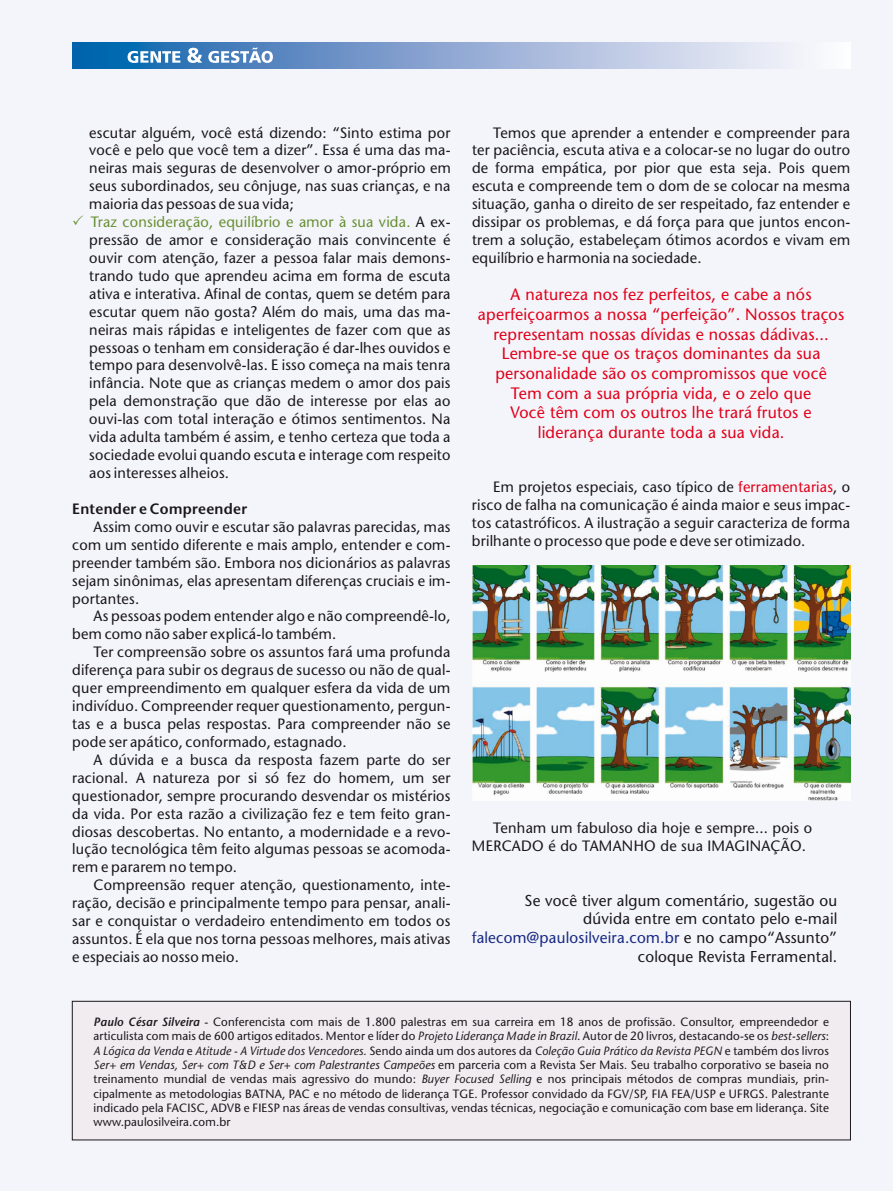
<style>
.page{position:relative;width:893px;height:1191px;background:#f4f5fa}
.page>*{position:absolute;margin:0;border:0;box-sizing:border-box;transform-origin:0 0}
.t1{font:16.5px/19.6px "Stone Sans";color:#e2001a;text-align:center}
.t2{font:15.75px/18.8px "Stone Sans";color:#1a171c;text-align:right}
.t3{font:15px/17.9px "Stone Sans";color:#1a171c;text-align:justify}
.t4{font:600 15px "Stone Sans";color:#1a171c}
.t5{font:12px/14.4px "Stone Sans";color:#1a171c;text-align:justify}
.s1{color:#688f33}
.s2{color:#e2001a}
.s3{color:#172983}
.s4{font-weight:600;font-style:italic}
.s5{font-style:italic}
</style>
<div class="page">
<svg style="left:72px;top:43px;width:700px;height:25px;background:#8aaad3"></svg>
<svg style="left:128px;top:47px;width:145px;height:16px"></svg>
<div style="left:72px;top:1000px;width:779px;height:140px;background:#f0ecef"></div>
<img style="left:472px;top:566px;width:378px;height:235px">
<p class="t3" style="left:89px;top:125px;width:363px;text-align:left">escutar alguém, você está dizendo: “Sinto estima por você e pelo que você tem a dizer”. Essa é uma das ma&shy;neiras mais seguras de desenvolver o amor-próprio em seus subordinados, seu cônjuge, nas suas crianças, e na maioria das pessoas de sua vida;<br><span class="s1">Traz consideração, equilíbrio e amor à sua vida.</span> A ex&shy;pressão de amor e consideração mais convincente é ouvir com atenção, fazer a pessoa falar mais demons&shy;trando tudo que aprendeu acima em forma de escuta ativa e interativa. Afinal de contas, quem se detém para escutar quem não gosta? Além do mais, uma das ma&shy;neiras mais rápidas e inteligentes de fazer com que as pessoas o tenham em consideração é dar-lhes ouvidos e tempo para desenvolvê-las. E isso começa na mais tenra infância. Note que as crianças medem o amor dos pais pela demonstração que dão de interesse por elas ao ouvi-las com total interação e ótimos sentimentos. Na vida adulta também é assim, e tenho certeza que toda a sociedade evolui quando escuta e interage com respeito aos interesses alheios.</p>
<p class="t4" style="left:72px;top:503px;width:177px">Entender e Compreender</p>
<p class="t3" style="left:72px;top:519px;width:380px;text-indent:21px">Assim como ouvir e escutar são palavras parecidas, mas com um sentido diferente e mais amplo, entender e com&shy;preender também são. Embora nos dicionários as palavras sejam sinônimas, elas apresentam diferenças cruciais e im&shy;portantes.</p>
<p class="t3" style="left:72px;top:609px;width:380px;text-indent:21px">As pessoas podem entender algo e não compreendê-lo, bem como não saber explicá-lo também.</p>
<p class="t3" style="left:72px;top:644px;width:380px;text-indent:21px">Ter compreensão sobre os assuntos fará uma profunda diferença para subir os degraus de sucesso ou não de qual&shy;quer empreendimento em qualquer esfera da vida de um indivíduo. Compreender requer questionamento, pergun&shy;tas e a busca pelas respostas. Para compreender não se pode ser apático, conformado, estagnado.</p>
<p class="t3" style="left:72px;top:752px;width:380px;text-indent:21px">A dúvida e a busca da resposta fazem parte do ser racional. A natureza por si só fez do homem, um ser questionador, sempre procurando desvendar os mistérios da vida. Por esta razão a civilização fez e tem feito gran&shy;diosas descobertas. No entanto, a modernidade e a revo&shy;lução tecnológica têm feito algumas pessoas se acomoda&shy;rem e pararem no tempo.</p>
<p class="t3" style="left:72px;top:877px;width:380px;text-indent:21px">Compreensão requer atenção, questionamento, inte&shy;ração, decisão e principalmente tempo para pensar, anali&shy;sar e conquistar o verdadeiro entendimento em todos os assuntos. É ela que nos torna pessoas melhores, mais ativas e especiais ao nosso meio.</p>
<p class="t3" style="left:472px;top:125px;width:380px;text-indent:21px">Temos que aprender a entender e compreender para ter paciência, escuta ativa e a colocar-se no lugar do outro de forma empática, por pior que esta seja. Pois quem escuta e compreende tem o dom de se colocar na mesma situação, ganha o direito de ser respeitado, faz entender e dissipar os problemas, e dá força para que juntos encon&shy;trem a solução, estabeleçam ótimos acordos e vivam em equilíbrio e harmonia na sociedade.</p>
<p class="t1" style="left:478px;top:286px;width:368px">A natureza nos fez perfeitos, e cabe a nós aperfeiçoarmos a nossa “perfeição”. Nossos traços representam nossas dívidas e nossas dádivas...<br>Lembre-se que os traços dominantes da sua personalidade são os compromissos que você Tem com a sua própria vida, e o zelo que<br>Você têm com os outros lhe trará frutos e liderança durante toda a sua vida.</p>
<p class="t3" style="left:472px;top:479px;width:380px;text-indent:21px">Em projetos especiais, caso típico de <span class="s2">ferramentarias</span>, o risco de falha na comunicação é ainda maior e seus impac&shy;tos catastróficos. A ilustração a seguir caracteriza de forma brilhante o processo que pode e deve ser otimizado.</p>
<p class="t3" style="left:472px;top:820px;width:342px;text-indent:21px">Tenham um fabuloso dia hoje e sempre... pois o<br>MERCADO é do TAMANHO de sua IMAGINAÇÃO.</p>
<p class="t2" style="left:472px;top:892px;width:367px">Se você tiver algum comentário, sugestão ou<br>dúvida entre em contato pelo e-mail <span class="s3">falecom@paulosilveira.com.br</span> e no campo“Assunto” coloque Revista Ferramental.</p>
<p class="t5" style="left:94px;top:1015px;width:737px"><span class="s4">Paulo César Silveira</span> - Conferencista com mais de 1.800 palestras em sua carreira em 18 anos de profissão. Consultor, empreendedor e articulista com mais de 600 artigos editados. Mentor e líder do <span class="s5">Projeto Liderança Made in Brazil</span>. Autor de 20 livros, destacando-se os <span class="s5">best-sellers</span>:<br><span class="s5">A Lógica da Venda</span> e <span class="s5">Atitude - A Virtude dos Vencedores.</span> Sendo ainda um dos autores da <span class="s5">Coleção Guia Prático da Revista PEGN</span> e também dos livros <span class="s5">Ser+ em Vendas, Ser+ com T&amp;D e Ser+ com Palestrantes Campeões</span> em parceria com a Revista Ser Mais<span class="s5">.</span> Seu trabalho corporativo se baseia no treinamento mundial de vendas mais agressivo do mundo: <span class="s5">Buyer Focused Selling</span> e nos principais métodos de compras mundiais, prin&shy;cipalmente as metodologias BATNA, PAC e no método de liderança TGE. Professor convidado da FGV/SP, FIA FEA/USP e UFRGS. Palestrante indicado pela FACISC, ADVB e FIESP nas áreas de vendas consultivas, vendas técnicas, negociação e comunicação com base em liderança. Site www.paulosilveira.com.br</p>
</div>
